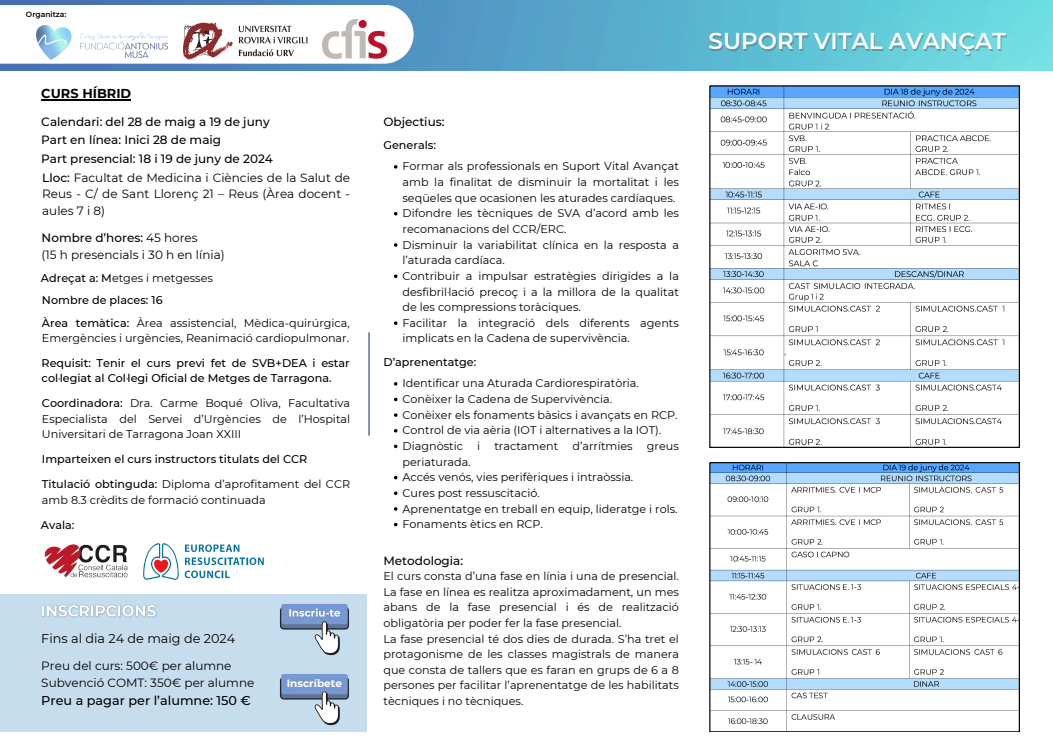
<style>
.page{position:relative;width:1053px;height:744px;background:#fff}
.page>*{position:absolute;margin:0;border:0;box-sizing:border-box;transform-origin:0 0}
.t1{font:600 22.92px "Montserrat";color:#fff}
.t2{font:700 12.92px "Montserrat";color:#000}
.t3{font:500 12.8px "Montserrat";color:#000}
.t4{font:12.8px "Montserrat";color:#000}
.t5{font:12px/16.5px "Montserrat";color:#000}
.t6{font:500 12px "Montserrat";color:#000}
.t7{font:11.2px/15.6px "Montserrat";color:#000}
.t8{font:500 11.2px/15.6px "Montserrat";color:#000}
.t9{font:700 10.48px "Montserrat";color:#fff}
.t10{font:600 7.56px "Montserrat";color:#000}
.s1{font-weight:500}
</style>
<div class="page">
<img style="left:0;top:0;width:1052px;height:71px">
<hr style="left:368px;top:332px;width:2px;height:104px;background:#5c6d94">
<div style="left:0;top:5px;width:413px;height:59px;background:#fff"></div>
<img style="left:323px;top:20px;width:63px;height:39px">
<svg style="left:709px;top:86px;width:310px;height:361px"></svg>
<svg style="left:709px;top:463px;width:310px;height:269px"></svg>
<div style="left:0;top:594px;width:366px;height:138px;background:#c6ddee"></div>
<img style="left:279px;top:604px;width:70px;height:52px">
<img style="left:144px;top:544px;width:120px;height:35px">
<img style="left:44px;top:544px;width:84px;height:34px">
<img style="left:279px;top:674px;width:70px;height:52px">
<svg style="left:283px;top:674px;width:63px;height:17px"></svg>
<img style="left:36px;top:25px;width:131px;height:34px">
<img style="left:183px;top:23px;width:124px;height:36px">
<hr style="left:41px;top:99px;width:90px;height:1px;background:#000">
<svg style="left:394px;top:165px;width:3px;height:4px"></svg>
<svg style="left:394px;top:212px;width:3px;height:4px"></svg>
<svg style="left:394px;top:243px;width:3px;height:4px"></svg>
<svg style="left:394px;top:321px;width:3px;height:4px"></svg>
<svg style="left:394px;top:382px;width:3px;height:4px"></svg>
<svg style="left:394px;top:413px;width:3px;height:4px"></svg>
<svg style="left:394px;top:429px;width:3px;height:4px"></svg>
<svg style="left:394px;top:507px;width:3px;height:4px"></svg>
<img style="left:42px;top:605px;width:115px;height:13px">
<h6 class="t10" style="left:26px;top:10px;width:42px">Organitza:</h6>
<h6 class="t2" style="left:41px;top:86px;width:91px">CURS HÍBRID</h6>
<p class="t6" style="left:41px;top:133px;width:181px">Part en línea: Inici 28 de maig</p>
<h6 class="t6" style="left:41px;top:151px;width:233px">Part presencial: 18 i 19 de juny de 2024</h6>
<p class="t5" style="left:42px;top:169px;width:309px;text-align:justify"><span class="s1">Lloc:</span> Facultat de Medicina i Ciències de la Salut de Reus - C/ de Sant Llorenç 21 – Reus (Àrea docent - aules 7 i 8)</p>
<p class="t5" style="left:42px;top:230px;width:185px"><span class="s1">Nombre d’hores:</span> 45 hores<br>(15 h presencials i 30 h en línia)</p>
<h5 class="t8" style="left:42px;top:292px;width:122px">Nombre de places: 16</h5>
<p class="t6" style="left:41px;top:114px;width:230px">Calendari: del 28 de maig a 19 de juny</p>
<h5 class="t7" style="left:41px;top:271px;width:173px"><span class="s1">Adreçat a: M</span>etges i metgesses</h5>
<p class="t7" style="left:42px;top:315px;width:309px"><span class="s1">Àrea temàtica:</span> Àrea assistencial, Mèdica-quirúrgica,<br>Emergències i urgències, Reanimació cardiopulmonar.</p>
<p class="t8" style="left:42px;top:355px;width:310px">Requisit: Tenir el curs previ fet de SVB+DEA i estar col·legiat al Col·legi Oficial de Metges de Tarragona.</p>
<h6 class="t7" style="left:42px;top:395px;width:310px;text-align:justify"><span class="s1">Coordinadora:</span> Dra. Carme Boqué Oliva, Facultativa Especialista del Servei d’Urgències de l’Hospital Universitari de Tarragona Joan XXIII</h6>
<h4 class="t7" style="left:42px;top:476px;width:310px"><span class="s1">Titulació obtinguda:</span> Diploma d’aprofitament del CCR amb 8.3 crèdits de formació continuada</h4>
<p class="t8" style="left:42px;top:451px;width:267px">Imparteixen el curs instructors titulats del CCR</p>
<h4 class="t8" style="left:41px;top:517px;width:35px">Avala:</h4>
<p class="t4" style="left:41px;top:631px;width:195px">Fins al dia 24 de maig de 2024</p>
<h6 class="t5" style="left:41px;top:658px;width:214px;line-height:16.8px">Preu del curs: 500€ per alumne<br>Subvenció COMT: 350€ per alumne</h6>
<h6 class="t3" style="left:41px;top:692px;width:211px">Preu a pagar per l’alumne: 150 €</h6>
<h4 class="t9" style="left:287px;top:676px;width:57px">Inscríbete</h4>
<h6 class="t6" style="left:383px;top:115px;width:63px">Objectius:</h6>
<p class="t8" style="left:383px;top:137px;width:54px">Generals:</p>
<p class="t7" style="left:402px;top:159px;width:278px;text-align:justify">Formar als professionals en Suport Vital Avançat amb la finalitat de disminuir la mortalitat i les seqüeles que ocasionen les aturades cardíaques.</p>
<p class="t7" style="left:402px;top:206px;width:278px">Difondre les tècniques de SVA d’acord amb les recomanacions del CCR/ERC.</p>
<p class="t7" style="left:402px;top:237px;width:278px">Disminuir la variabilitat clínica en la resposta a l’aturada cardíaca.</p>
<p class="t7" style="left:402px;top:268px;width:278px;text-align:justify">Contribuir a impulsar estratègies dirigides a la desfibril·lació precoç i a la millora de la qualitat de les compressions toràciques.</p>
<h6 class="t7" style="left:402px;top:315px;width:278px">Facilitar la integració dels diferents agents implicats en la Cadena de supervivència.</h6>
<p class="t8" style="left:383px;top:355px;width:94px">D’aprenentatge:</p>
<p class="t7" style="left:402px;top:376px;width:238px">Identificar una Aturada Cardiorespiratòria.</p>
<p class="t7" style="left:402px;top:391px;width:211px">Conèixer la Cadena de Supervivència.</p>
<p class="t7" style="left:402px;top:407px;width:276px">Conèixer els fonaments bàsics i avançats en RCP.</p>
<p class="t7" style="left:402px;top:423px;width:260px">Control de via aèria (IOT i alternatives a la IOT).</p>
<p class="t7" style="left:402px;top:438px;width:62px">Diagnòstic</p>
<p class="t7" style="left:477px;top:438px;width:5px">i</p>
<p class="t7" style="left:494px;top:438px;width:65px">tractament</p>
<p class="t7" style="left:572px;top:438px;width:62px">d’arrítmies</p>
<p class="t7" style="left:647px;top:438px;width:33px">greus</p>
<p class="t7" style="left:402px;top:454px;width:70px">periaturada.</p>
<p class="t7" style="left:402px;top:469px;width:232px">Accés venós, vies perifèriques i intraòssia.</p>
<p class="t7" style="left:402px;top:485px;width:139px">Cures post ressuscitació.</p>
<p class="t7" style="left:402px;top:501px;width:276px">Aprenentatge en treball en equip, lideratge i rols.</p>
<p class="t7" style="left:402px;top:516px;width:142px">Fonaments ètics en RCP.</p>
<p class="t6" style="left:383px;top:553px;width:81px">Metodologia:</p>
<p class="t7" style="left:383px;top:568px;width:297px;text-align:justify">El curs consta d’una fase en línia i una de presencial.<br>La fase en línea es realitza aproximadament, un mes abans de la fase presencial i és de realització obligatòria per poder fer la fase presencial.</p>
<p class="t7" style="left:383px;top:631px;width:297px;text-align:justify">La fase presencial té dos dies de durada. S’ha tret el protagonisme de les classes magistrals de manera que consta de tallers que es faran en grups de 6 a 8 persones per facilitar l’aprenentatge de les habilitats tècniques i no tècniques.</p>
<p class="t1" style="left:708px;top:27px;width:299px">SUPORT VITAL AVANÇAT</p>
</div>
